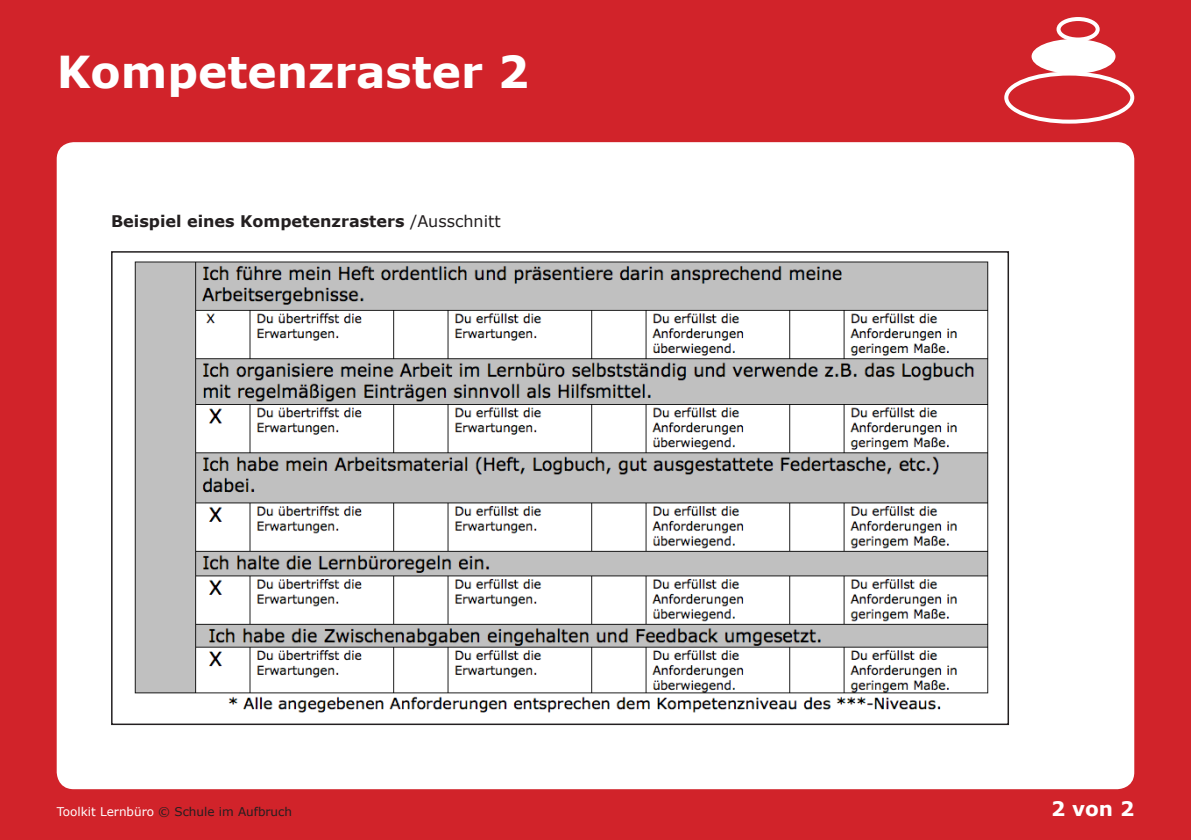
<style>
.page{position:relative;width:1191px;height:840px;background:#fff}
.page>*{position:absolute;margin:0;border:0;box-sizing:border-box;transform-origin:0 0}
.t1{font:700 44px "Verdana";color:#fff}
.t2{font:700 20px "Verdana";color:#fff}
.t3{font:700 16px "Verdana";color:#231f20}
.t4{font:12px "Verdana";color:#231f20}
.s1{font-weight:400}
.s2{color:#fff}
</style>
<div class="page">
<div style="left:0;top:0;width:1191px;height:839px;background:#d1232a"></div>
<div style="left:57px;top:142px;width:1077px;height:646px;background:#fff;border-radius:17px"></div>
<img style="left:134px;top:261px;width:855px;height:452px">
<div style="left:1004px;top:71px;width:130px;height:52px;border:4px solid #fff;border-radius:50%"></div>
<div style="left:1031px;top:39px;width:84px;height:35px;background:#fff;border-radius:50%"></div>
<div style="left:1056px;top:17px;width:43px;height:24px;border:4px solid #fff;border-radius:50%"></div>
<p class="t1" style="left:57px;top:40px;width:474px">Kompetenzraster 2</p>
<p class="t3" style="left:111px;top:209px;width:391px">Beispiel eines Kompetenzrasters <span class="s1">/Ausschnitt</span></p>
<p class="t4" style="left:57px;top:802px;width:237px"><span class="s2">Toolkit Lernbüro</span> © Schule im Aufbruch</p>
<p class="t2" style="left:1051px;top:793px;width:85px">2 von 2</p>
</div>
